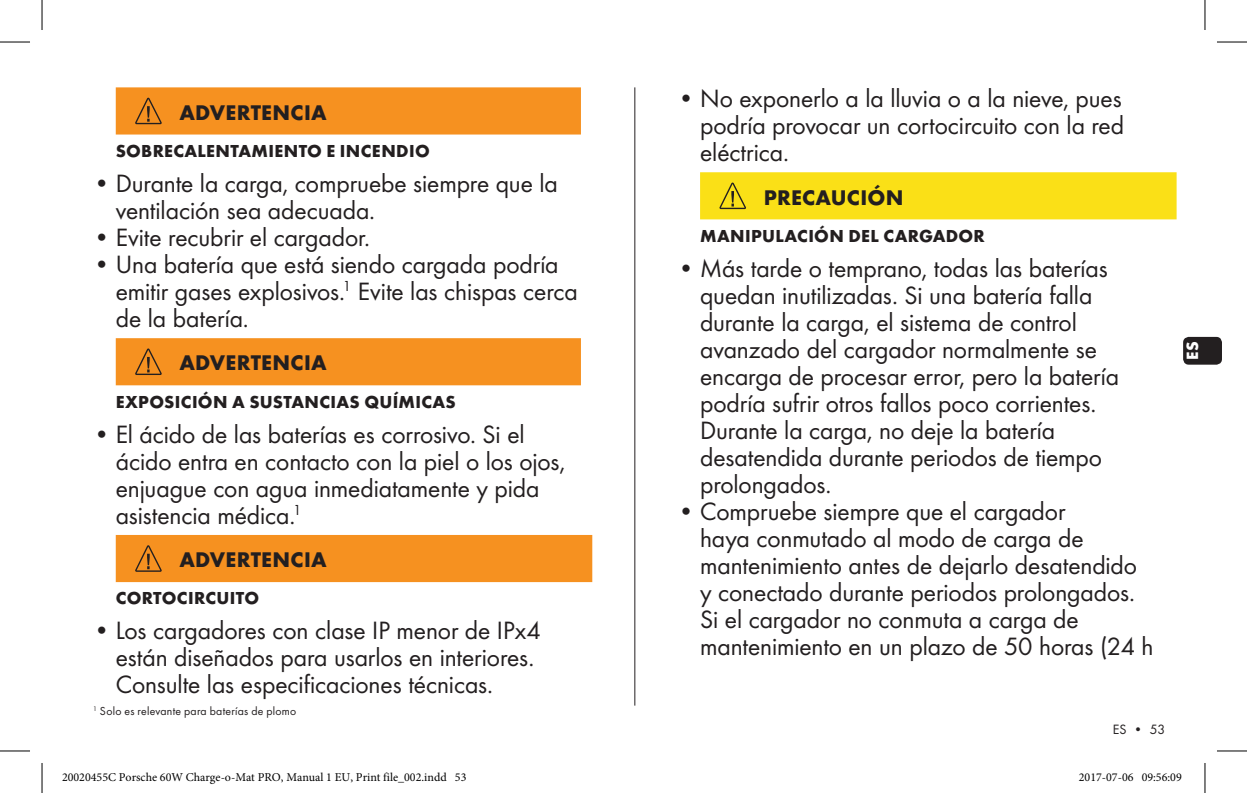
<style>
.page{position:relative;width:1247px;height:793px;background:#fff}
.page>*{position:absolute;margin:0;border:0;box-sizing:border-box;transform-origin:0 0}
.t1{font:26px/27px "Futura Boo";letter-spacing:-.005em;color:#231f20}
.t2{font:700 22px "Futura";letter-spacing:.01em;color:#231f20}
.t3{font:700 18px "Futura";letter-spacing:.02em;color:#231f20}
.t4{font:700 17px "Futura";color:#fff}
.t5{font:14px "Futura Boo";color:#231f20}
.t6{font:12px "Minion Pro";color:#000}
.t7{font:12px "Futura Boo";letter-spacing:.02em;color:#231f20}
</style>
<div class="page">
<div style="left:1182px;top:337px;width:39px;height:28px;background:#231f20;border-radius:6px"></div>
<hr style="left:634px;top:87px;width:1px;height:618px;background:#231f20">
<div style="left:116px;top:87px;width:465px;height:47px;background:#f69120"></div>
<div style="left:116px;top:338px;width:465px;height:47px;background:#f69120"></div>
<div style="left:116px;top:535px;width:476px;height:47px;background:#f69120"></div>
<div style="left:700px;top:172px;width:476px;height:47px;background:#fae017"></div>
<hr style="left:0;top:42px;width:30px;height:1px;background:#000">
<hr style="left:1216px;top:42px;width:30px;height:1px;background:#000">
<hr style="left:0;top:750px;width:30px;height:1px;background:#000">
<hr style="left:1216px;top:750px;width:30px;height:1px;background:#000">
<hr style="left:42px;top:0;width:1px;height:30px;background:#000">
<hr style="left:42px;top:763px;width:1px;height:30px;background:#000">
<hr style="left:1204px;top:0;width:1px;height:30px;background:#000">
<hr style="left:1204px;top:763px;width:1px;height:30px;background:#000">
<div style="left:1141px;top:773px;width:6px;height:8px;border:1px solid #fff;border-radius:50%"></div>
<svg style="left:1142px;top:773px;width:5px;height:8px"></svg>
<p class="t2" style="left:179px;top:99px;width:149px">ADVERTENCIA</p>
<p class="t3" style="left:116px;top:140px;width:315px">SOBRECALENTAMIENTO E INCENDIO</p>
<p class="t1" style="left:116px;top:169px;width:443px;text-indent:-23px">• Durante la carga, compruebe siempre que la ventilación sea adecuada.</p>
<p class="t1" style="left:93px;top:223px;width:278px">• Evite recubrir el cargador.</p>
<p class="t1" style="left:116px;top:250px;width:463px;text-indent:-23px">• Una batería que está siendo cargada podría emitir gases explosivos.<sup>1</sup> Evite las chispas cerca de la batería.</p>
<p class="t2" style="left:179px;top:349px;width:149px">ADVERTENCIA</p>
<p class="t3" style="left:116px;top:390px;width:341px">EXPOSICIÓN A SUSTANCIAS QUÍMICAS</p>
<p class="t1" style="left:116px;top:420px;width:451px;text-indent:-23px">• El ácido de las baterías es corrosivo. Si el ácido entra en contacto con la piel o los ojos, enjuague con agua inmediatamente y pida asistencia médica.<sup>1</sup></p>
<p class="t2" style="left:179px;top:546px;width:149px">ADVERTENCIA</p>
<p class="t3" style="left:116px;top:587px;width:145px">CORTOCIRCUITO</p>
<p class="t1" style="left:116px;top:617px;width:426px;text-indent:-23px">• Los cargadores con clase IP menor de IPx4 están diseñados para usarlos en interiores.<br>Consulte las especificaciones técnicas.</p>
<p class="t7" style="left:93px;top:703px;width:205px"><sup>1</sup> Solo es relevante para baterías de plomo</p>
<p class="t1" style="left:700px;top:85px;width:425px;text-align:justify;text-indent:-23px">• No exponerlo a la lluvia o a la nieve, pues podría provocar un cortocircuito con la red eléctrica.</p>
<p class="t2" style="left:763px;top:183px;width:141px">PRECAUCIÓN</p>
<p class="t3" style="left:700px;top:224px;width:286px">MANIPULACIÓN DEL CARGADOR</p>
<p class="t1" style="left:700px;top:254px;width:420px;text-indent:-23px">• Más tarde o temprano, todas las baterías quedan inutilizadas. Si una batería falla durante la carga, el sistema de control avanzado del cargador normalmente se encarga de procesar error, pero la batería podría sufrir otros fallos poco corrientes.<br>Durante la carga, no deje la batería desatendida durante periodos de tiempo prolongados.</p>
<p class="t1" style="left:700px;top:497px;width:455px;text-indent:-23px">• Compruebe siempre que el cargador<br>haya conmutado al modo de carga de mantenimiento antes de dejarlo desatendido y conectado durante periodos prolongados.<br>Si el cargador no conmuta a carga de mantenimiento en un plazo de 50 horas (24 h</p>
<p class="t4" style="left:1181px;top:360px;width:20px;rotate:-90deg">ES</p>
<p class="t5" style="left:1112px;top:721px;width:54px">ES • 53</p>
<p class="t6" style="left:62px;top:769px;width:406px">20020455C Porsche 60W Charge-o-Mat PRO, Manual 1 EU, Print file_002.indd 53</p>
<p class="t6" style="left:1078px;top:769px;width:104px">2017-07-06 09:56:09</p>
</div>
